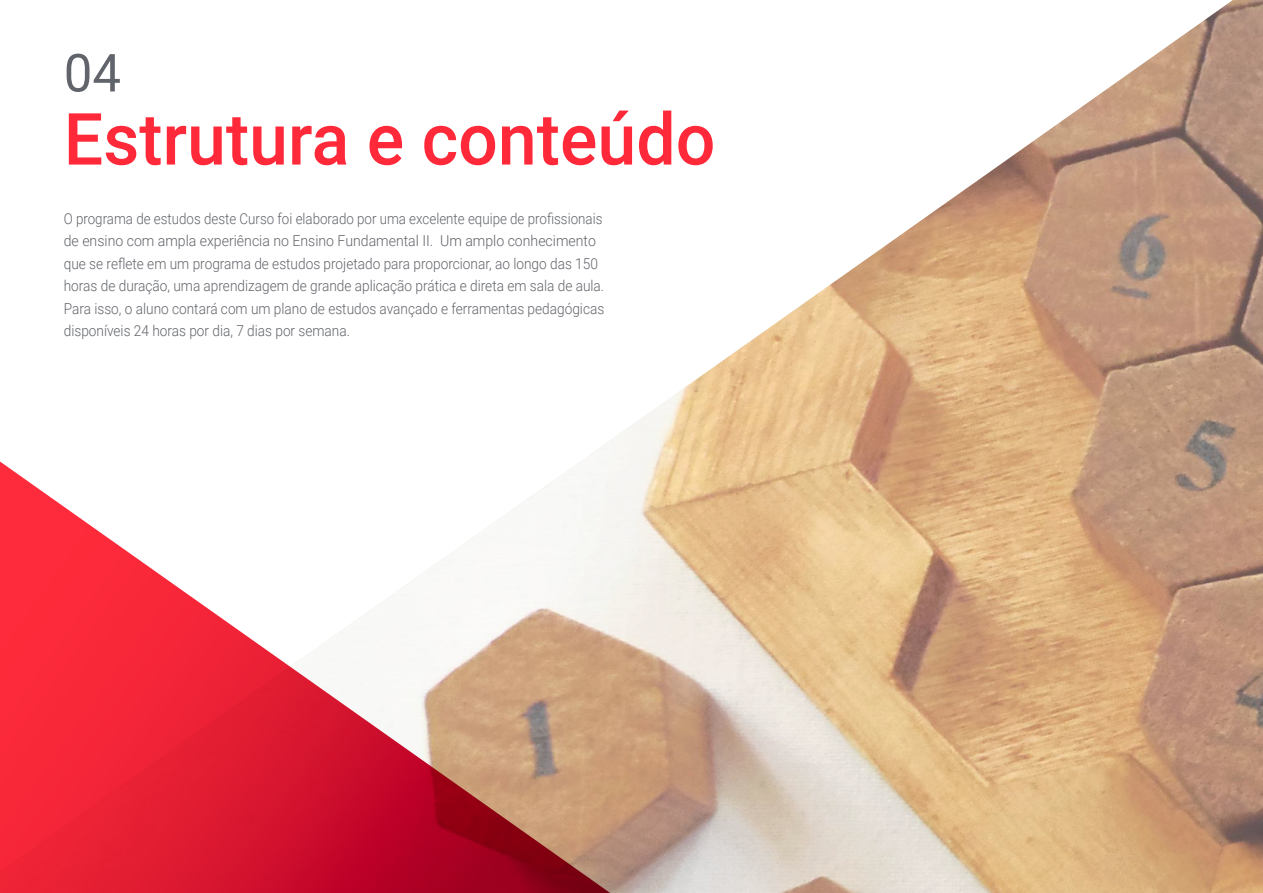
<style>
.page{position:relative;width:1263px;height:893px;background:#fff}
.page>*{position:absolute;margin:0;border:0;box-sizing:border-box;transform-origin:0 0}
.t1{font:500 72px "Roboto";color:#ff293a}
.t2{font:52.5px "Roboto";color:#61646a}
.t3{font:300 15px/22.5px "Roboto";color:#61646a;scale:.89 1}
</style>
<div class="page">
<img style="left:603px;top:0;width:660px;height:893px">
<svg style="left:0;top:446px;width:640px;height:447px"></svg>
<h2 class="t2" style="left:64px;top:36px;width:59px">04</h2>
<h1 class="t1" style="left:64px;top:89px;width:653px">Estrutura e conteúdo</h1>
<p class="t3" style="left:64px;top:207px;width:609px">O programa de estudos deste Curso foi elaborado por uma excelente equipe de profissionais de ensino com ampla experiência no Ensino Fundamental II. Um amplo conhecimento que se reflete em um programa de estudos projetado para proporcionar, ao longo das 150 horas de duração, uma aprendizagem de grande aplicação prática e direta em sala de aula.<br>Para isso, o aluno contará com um plano de estudos avançado e ferramentas pedagógicas disponíveis 24 horas por dia, 7 dias por semana.</p>
</div>
